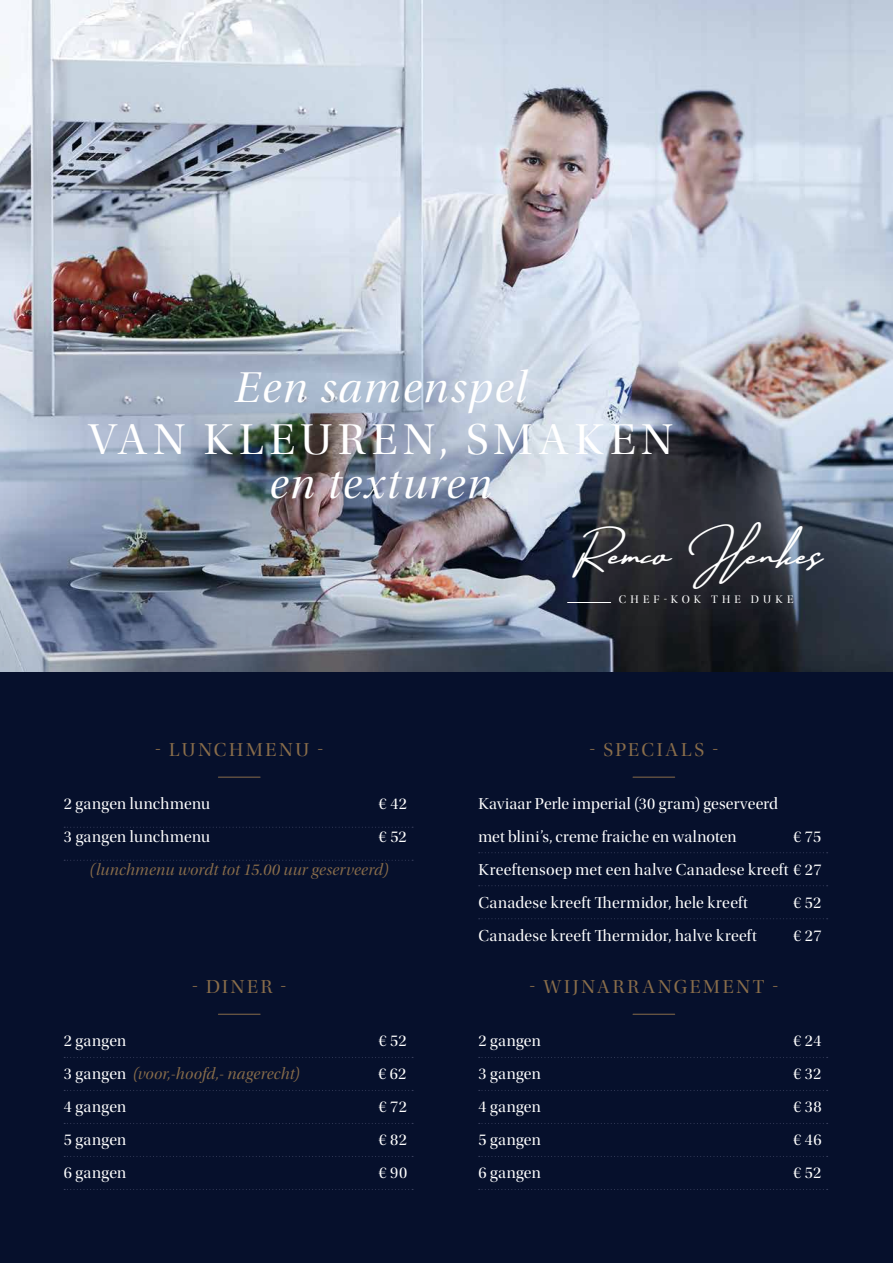
<style>
.page{position:relative;width:893px;height:1263px;background:#06102c}
.page>*{position:absolute;margin:0;border:0;box-sizing:border-box;transform-origin:0 0}
.t1{font:45px "Utopia Std Disp It";letter-spacing:.05em;color:#fff}
.t2{font:45px "Utopia Std Disp";letter-spacing:.14em;color:#fff}
.t3{font:31.2px "Amsterdam Three Slant";letter-spacing:-.005em;color:#fff}
.t4{font:19.5px "Utopia Std Disp";letter-spacing:.135em;color:#896d4a}
.t5{font:16.5px/33px "Utopia Std Disp";letter-spacing:.015em;color:#fff}
.t6{font:16.5px "Utopia Std Disp It";letter-spacing:.02em;color:#896d4a}
.t7{font:11.4px "Utopia Std Disp";letter-spacing:.37em;color:#fff}
.s1{font-family:"Utopia Std Disp";color:#fff}
</style>
<div class="page">
<img style="left:0;top:0;width:893px;height:672px">
<hr style="left:567px;top:602px;width:44px;height:1px;background:#fff">
<hr style="left:218px;top:777px;width:42px;height:1px;background:#896d4a">
<hr style="left:633px;top:777px;width:42px;height:1px;background:#896d4a">
<hr style="left:218px;top:1014px;width:42px;height:1px;background:#896d4a">
<svg style="left:64px;top:1057px;width:349px;height:1px"></svg>
<svg style="left:64px;top:827px;width:349px;height:1px"></svg>
<svg style="left:479px;top:1057px;width:349px;height:1px"></svg>
<svg style="left:479px;top:852px;width:349px;height:1px"></svg>
<svg style="left:64px;top:1090px;width:349px;height:1px"></svg>
<svg style="left:64px;top:860px;width:349px;height:1px"></svg>
<svg style="left:479px;top:1090px;width:349px;height:1px"></svg>
<svg style="left:479px;top:885px;width:349px;height:1px"></svg>
<svg style="left:64px;top:1123px;width:349px;height:1px"></svg>
<svg style="left:479px;top:1123px;width:349px;height:1px"></svg>
<svg style="left:479px;top:918px;width:349px;height:1px"></svg>
<svg style="left:64px;top:1156px;width:349px;height:1px"></svg>
<svg style="left:479px;top:1156px;width:349px;height:1px"></svg>
<svg style="left:64px;top:1189px;width:349px;height:1px"></svg>
<svg style="left:479px;top:1189px;width:349px;height:1px"></svg>
<hr style="left:633px;top:1014px;width:42px;height:1px;background:#896d4a">
<h1 class="t1" style="left:235px;top:364px;width:294px">Een samenspel</h1>
<h1 class="t2" style="left:89px;top:415px;width:586px">VAN KLEUREN, SMAKEN</h1>
<h1 class="t1" style="left:270px;top:460px;width:224px">en texturen</h1>
<h2 class="t3" style="left:575px;top:537px;width:245px">Remco Henkes</h2>
<p class="t7" style="left:619px;top:593px;width:176px">CHEF-KOK THE DUKE</p>
<p class="t4" style="left:155px;top:739px;width:170px">- LUNCHMENU -</p>
<p class="t4" style="left:589px;top:739px;width:130px">- SPECIALS -</p>
<p class="t5" style="left:64px;top:787px;width:148px">2 gangen lunchmenu</p>
<p class="t5" style="left:378px;top:787px;width:30px">€ 42</p>
<p class="t5" style="left:64px;top:820px;width:148px">3 gangen lunchmenu</p>
<p class="t5" style="left:378px;top:820px;width:30px">€ 52</p>
<p class="t6" style="left:90px;top:861px;width:300px">(lunchmenu wordt tot 15.00 uur geserveerd)</p>
<p class="t5" style="left:478px;top:787px;width:301px">Kaviaar Perle imperial (30 gram) geserveerd met blini’s, creme fraiche en walnoten</p>
<p class="t5" style="left:478px;top:820px;width:345px;text-align:justify;text-indent:315px">€ 75<br>Kreeftensoep met een halve Canadese kreeft € 27<br>Canadese kreeft Thermidor, hele kreeft</p>
<p class="t5" style="left:793px;top:886px;width:30px">€ 52</p>
<p class="t5" style="left:478px;top:919px;width:280px">Canadese kreeft Thermidor, halve kreeft</p>
<p class="t5" style="left:793px;top:919px;width:30px">€ 27</p>
<p class="t4" style="left:192px;top:977px;width:96px">- DINER -</p>
<p class="t4" style="left:529px;top:977px;width:250px">- WIJNARRANGEMENT -</p>
<p class="t5" style="left:64px;top:1024px;width:64px">2 gangen</p>
<p class="t5" style="left:378px;top:1024px;width:30px">€ 52</p>
<p class="t6" style="left:64px;top:1065px;width:237px"><span class="s1">3 gangen</span> (voor,-hoofd,- nagerecht)</p>
<p class="t5" style="left:378px;top:1057px;width:30px">€ 62</p>
<p class="t5" style="left:64px;top:1090px;width:64px">4 gangen</p>
<p class="t5" style="left:378px;top:1090px;width:30px">€ 72</p>
<p class="t5" style="left:64px;top:1123px;width:64px">5 gangen</p>
<p class="t5" style="left:378px;top:1123px;width:30px">€ 82</p>
<p class="t5" style="left:64px;top:1156px;width:64px">6 gangen</p>
<p class="t5" style="left:378px;top:1156px;width:30px">€ 90</p>
<p class="t5" style="left:478px;top:1024px;width:64px">2 gangen</p>
<p class="t5" style="left:793px;top:1024px;width:30px">€ 24</p>
<p class="t5" style="left:478px;top:1057px;width:64px">3 gangen</p>
<p class="t5" style="left:793px;top:1057px;width:30px">€ 32</p>
<p class="t5" style="left:478px;top:1090px;width:64px">4 gangen</p>
<p class="t5" style="left:793px;top:1090px;width:30px">€ 38</p>
<p class="t5" style="left:478px;top:1123px;width:64px">5 gangen</p>
<p class="t5" style="left:793px;top:1123px;width:30px">€ 46</p>
<p class="t5" style="left:478px;top:1156px;width:64px">6 gangen</p>
<p class="t5" style="left:793px;top:1156px;width:30px">€ 52</p>
</div>
